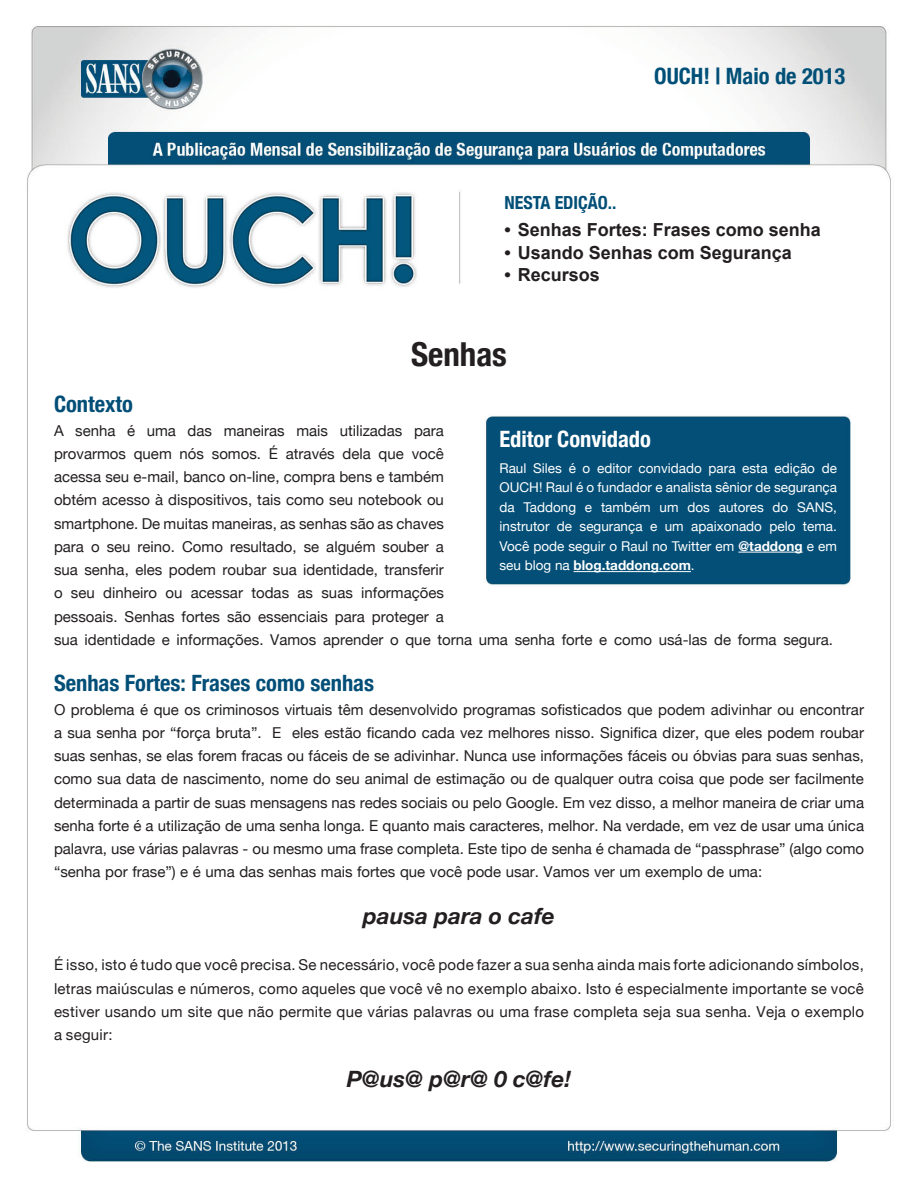
<style>
.page{position:relative;width:918px;height:1188px;background:#fff}
.page>*{position:absolute;margin:0;border:0;box-sizing:border-box;transform-origin:0 0}
.t1{font:700 condensed 33px "Helvetica Neue";color:#231f20}
.MainText{font:700 condensed 22.5px "Helvetica Neue";color:#024e77}
.MainText-2{font:italic 700 22.5px "Helvetica Neue";color:#231f20}
.t2{font:700 condensed 22.5px "Helvetica Neue";color:#004f77}
.t3{font:700 condensed 22.5px "Helvetica Neue";color:#fff}
.t4{font:700 18px "Arial";color:#231f20}
.t5{font:700 condensed 18px "Helvetica Neue";color:#024e77}
.MainText-3{font:15px/23.2px "Helvetica Neue";color:#231f20}
.t6{font:13.5px/19.5px "Helvetica Neue";color:#fff}
.s1{font-weight:700}
</style>
<div class="page">
<img style="left:26px;top:26px;width:865px;height:1136px">
<hr style="left:738px;top:552px;width:65px;height:1px;background:#fff">
<hr style="left:574px;top:571px;width:117px;height:1px;background:#fff">
<p class="t2" style="left:654px;top:58px;width:193px">OUCH! | Maio de 2013</p>
<p class="t5" style="left:504px;top:188px;width:114px">NESTA EDIÇÃO..</p>
<p class="t4" style="left:504px;top:218px;width:318px">• Senhas Fortes: Frases como senha</p>
<p class="t4" style="left:504px;top:240px;width:289px">• Usando Senhas com Segurança</p>
<p class="t4" style="left:504px;top:263px;width:97px">• Recursos</p>
<p class="MainText" style="left:54px;top:386px;width:81px">Contexto</p>
<p class="t1" style="left:411px;top:327px;width:97px">Senhas</p>
<p class="MainText-3" style="left:54px;top:420px;width:11px">A</p>
<p class="MainText-3" style="left:75px;top:420px;width:42px">senha</p>
<p class="MainText-3" style="left:127px;top:420px;width:10px">é</p>
<p class="MainText-3" style="left:147px;top:420px;width:31px">uma</p>
<p class="MainText-3" style="left:188px;top:420px;width:26px">das</p>
<p class="MainText-3" style="left:224px;top:420px;width:63px">maneiras</p>
<p class="MainText-3" style="left:296px;top:420px;width:33px">mais</p>
<p class="MainText-3" style="left:340px;top:420px;width:64px">utilizadas</p>
<p class="MainText-3" style="left:414px;top:420px;width:31px">para</p>
<p class="MainText-3" style="left:212px;top:443px;width:68px">somos É.</p>
<p class="MainText-3" style="left:180px;top:443px;width:26px">nós</p>
<p class="MainText-3" style="left:286px;top:443px;width:50px">através</p>
<p class="MainText-3" style="left:412px;top:443px;width:34px">você</p>
<p class="MainText-3" style="left:343px;top:443px;width:30px">dela</p>
<p class="MainText-3" style="left:54px;top:443px;width:73px">provarmos</p>
<p class="MainText-3" style="left:54px;top:466px;width:392px">acessa seu -e mail, banco on-line, compra bens e também</p>
<p class="MainText-3" style="left:54px;top:489px;width:391px">obtém acesso à dispositivos, tais como seu notebook ou</p>
<p class="MainText-3" style="left:54px;top:513px;width:391px">smartphone. De muitas maneiras, as senhas são as chaves</p>
<p class="MainText-3" style="left:436px;top:536px;width:10px">a</p>
<p class="MainText-3" style="left:134px;top:443px;width:40px">quem</p>
<p class="MainText-3" style="left:379px;top:443px;width:27px">que</p>
<p class="MainText-3" style="left:182px;top:536px;width:42px">Como</p>
<p class="MainText-3" style="left:326px;top:536px;width:51px">alguém</p>
<p class="MainText-3" style="left:138px;top:536px;width:39px">reino.</p>
<p class="MainText-3" style="left:230px;top:536px;width:68px">resultado,</p>
<p class="MainText-3" style="left:383px;top:536px;width:48px">souber</p>
<p class="MainText-3" style="left:54px;top:536px;width:31px">para</p>
<p class="MainText-3" style="left:54px;top:559px;width:391px">sua senha, eles podem roubar sua identidade, transferir</p>
<p class="MainText-3" style="left:361px;top:582px;width:84px">informações</p>
<p class="MainText-3" style="left:91px;top:536px;width:10px">o</p>
<p class="MainText-3" style="left:107px;top:536px;width:25px">seu</p>
<p class="MainText-3" style="left:304px;top:536px;width:17px">se</p>
<p class="MainText-3" style="left:103px;top:582px;width:55px">dinheiro</p>
<p class="MainText-3" style="left:251px;top:582px;width:39px">todas</p>
<p class="MainText-3" style="left:191px;top:582px;width:54px">acessar</p>
<p class="MainText-3" style="left:54px;top:582px;width:10px">o</p>
<p class="MainText-3" style="left:71px;top:582px;width:25px">seu</p>
<p class="MainText-3" style="left:166px;top:582px;width:18px">ou</p>
<p class="MainText-3" style="left:298px;top:582px;width:17px">as</p>
<p class="MainText-3" style="left:321px;top:582px;width:33px">suas</p>
<p class="t3" style="left:500px;top:421px;width:153px">Editor Convidado</p>
<p class="t6" style="left:533px;top:459px;width:30px">Siles</p>
<p class="t6" style="left:569px;top:459px;width:23px">oé</p>
<p class="t6" style="left:500px;top:459px;width:28px">Raul</p>
<p class="t6" style="left:500px;top:478px;width:339px">OUCH! Raul oé fundador e analista sênior de segurança</p>
<p class="t6" style="left:797px;top:498px;width:41px">SANS,</p>
<p class="t6" style="left:597px;top:459px;width:36px">editor</p>
<p class="t6" style="left:639px;top:459px;width:65px">convidado</p>
<p class="t6" style="left:775px;top:459px;width:42px">edição</p>
<p class="t6" style="left:822px;top:459px;width:17px">de</p>
<p class="t6" style="left:742px;top:459px;width:27px">esta</p>
<p class="t6" style="left:709px;top:459px;width:28px">para</p>
<p class="t6" style="left:601px;top:498px;width:51px">também</p>
<p class="t6" style="left:500px;top:498px;width:17px">da</p>
<p class="t6" style="left:524px;top:498px;width:54px">Taddong</p>
<p class="t6" style="left:687px;top:498px;width:24px">dos</p>
<p class="t6" style="left:773px;top:498px;width:17px">do</p>
<p class="t6" style="left:719px;top:498px;width:47px">autores</p>
<p class="t6" style="left:585px;top:498px;width:9px">e</p>
<p class="t6" style="left:660px;top:498px;width:21px">um</p>
<p class="t6" style="left:500px;top:517px;width:339px">instrutor<br>Você pode seguir o Raul no Twitter em <span class="s1">@taddong</span> e em seu blog na <span class="s1">blog.taddong.com</span>.</p>
<p class="t6" style="left:557px;top:517px;width:17px">de</p>
<p class="t6" style="left:691px;top:517px;width:72px">apaixonado</p>
<p class="t6" style="left:770px;top:517px;width:28px">pelo</p>
<p class="t6" style="left:803px;top:517px;width:36px">tema.</p>
<p class="t6" style="left:580px;top:517px;width:65px">segurança</p>
<p class="t6" style="left:650px;top:517px;width:9px">e</p>
<p class="t6" style="left:665px;top:517px;width:21px">um</p>
<p class="MainText-3" style="left:125px;top:606px;width:52px">Senhas</p>
<p class="MainText-3" style="left:182px;top:606px;width:40px">fortes</p>
<p class="MainText-3" style="left:54px;top:606px;width:781px">pessoais.<br>sua identidade e informações. Vamos aprender o que torna uma senha forte e como usá-las de forma segura.</p>
<p class="MainText" style="left:54px;top:665px;width:322px">Senhas Fortes: Frases como senhas</p>
<p class="MainText-3" style="left:54px;top:699px;width:812px;text-align:right">O problema é que os criminosos virtuais têm desenvolvido programas sofisticados que podem adivinhar ou encontrar eles estão ficando cada vez melhores nisso. Significa dizer, que eles podem roubar</p>
<p class="MainText-3" style="left:258px;top:606px;width:71px">essenciais</p>
<p class="MainText-3" style="left:227px;top:606px;width:26px">são</p>
<p class="MainText-3" style="left:372px;top:606px;width:58px">proteger</p>
<p class="MainText-3" style="left:335px;top:606px;width:32px">para</p>
<p class="MainText-3" style="left:436px;top:606px;width:10px">a</p>
<p class="MainText-3" style="left:54px;top:722px;width:812px">a sua senha por “força bruta .”<br>suas senhas, se elas forem fracas ou fáceis de se adivinhar. Nunca use informações fáceis ou óbvias para suas senhas, como sua data de nascimento, nome do seu animal de estimação ou de qualquer outra coisa que pode ser facilmente determinada a partir de suas mensagens nas redes sociais ou pelo Google. Em vez disso a, melhor maneira de criar uma senha forte aé utilização de uma senha longa E. quanto mais caracteres, melhor. Na verdade, em vez de usar uma única palavra, use várias palavras - ou mesmo uma frase completa. Este tipo de senha é chamada de “passphrase” (algo como “senha por frase”) ée uma das senhas mais fortes que você pode usar. Vamos ver um exemplo de uma:</p>
<p class="MainText-2" style="left:363px;top:898px;width:193px">pausa para o cafe</p>
<p class="MainText-3" style="left:54px;top:954px;width:812px;text-align:justify">É isso, isto é tudo que você precisa. Se necessário, você pode fazer a sua senha ainda mais forte adicionando símbolos, letras maiúsculas e números, como aqueles que você vê no exemplo abaixo. Isto é especialmente importante se você estiver usando um site que não permite que várias palavras ou uma frase completa seja sua senha. Veja o exemplo a seguir:</p>
<p class="MainText-2" style="left:347px;top:1061px;width:226px">P@us@ p@r@ @c0 fe!</p>
<p class="MainText-3" style="left:272px;top:722px;width:11px">E</p>
</div>
